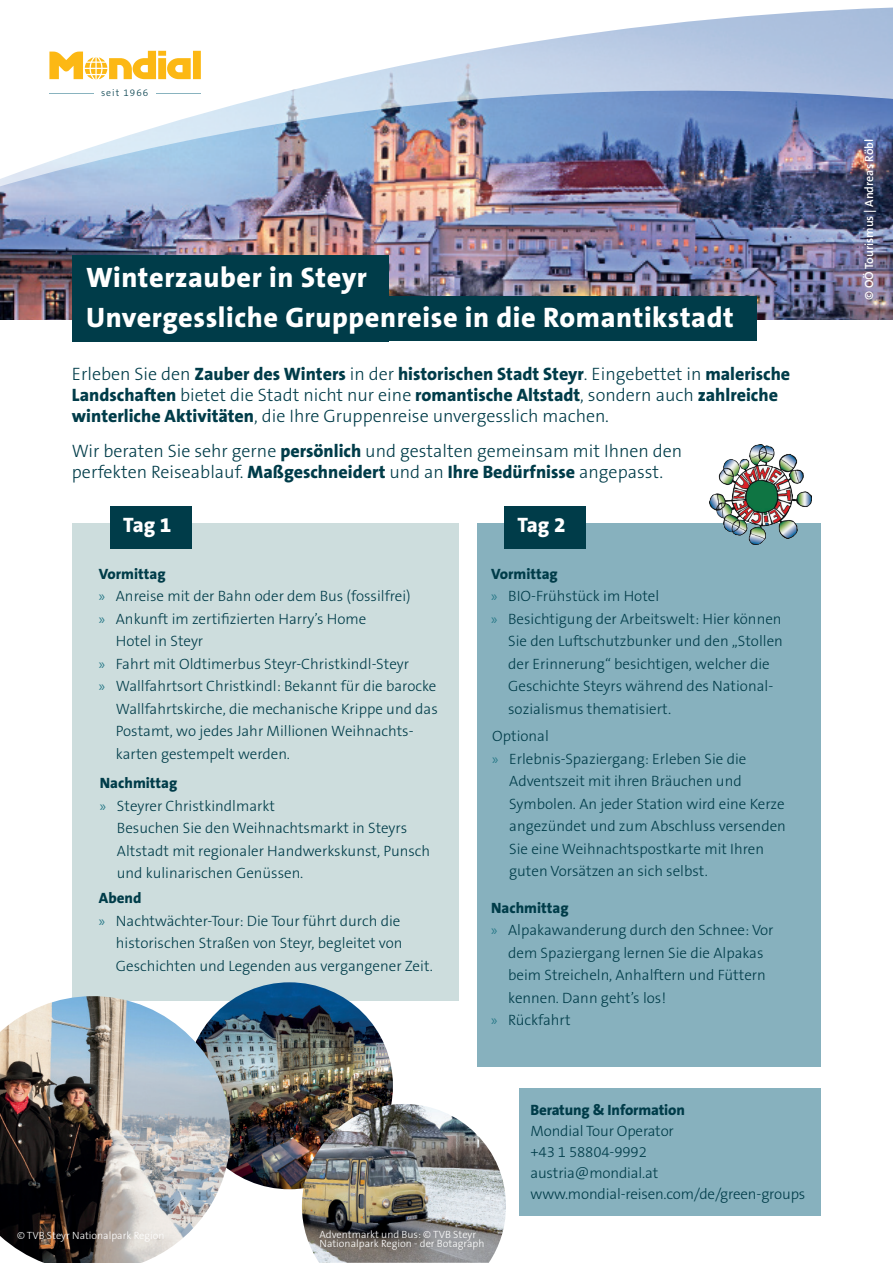
<style>
.page{position:relative;width:893px;height:1263px;background:#fff}
.page>*{position:absolute;margin:0;border:0;box-sizing:border-box;transform-origin:0 0}
.t1{font:800 28.35px "The Sans B Plus W8";letter-spacing:.02em;color:#fff}
.t2{font:800 21px "The Sans B Plus W8";letter-spacing:-.03em;color:#fff}
.t3{font:800 18px/21px "The Sans B Plus W8";color:#003c49}
.t4{font:300 18px/21px "The Sans B Plus W3";color:#003c49}
.Aufzählungszeichen{font:300 15px/22.5px "The Sans B Plus W3";color:#003c49}
.t5{font:800 15px "The Sans B Plus W8";color:#003c49}
.t6{font:600 12px "The Sans B Plus W6";color:#fff}
.t7{font:300 10.5px "The Sans B Plus W3";color:#fff}
.t8{font:300 9.9px "The Sans B3";letter-spacing:.1em;color:#003c49}
.s1{font-family:"The Sans B Plus W3";font-weight:300}
.s2{font-family:"The Sans B Plus W8";font-weight:800}
.s3{font-family:"Myriad Pro";font-weight:400;color:#297a89}
</style>
<div class="page">
<img style="left:0;top:290px;width:893px;height:30px">
<img style="left:0;top:7px;width:893px;height:283px">
<div style="left:477px;top:523px;width:344px;height:543px;background:#87b1be"></div>
<div style="left:72px;top:523px;width:387px;height:477px;background:#cddddd"></div>
<div style="left:72px;top:255px;width:316px;height:86px;background:#003c49"></div>
<div style="left:72px;top:297px;width:685px;height:44px;background:#003c49"></div>
<img style="left:186px;top:982px;width:207px;height:207px;border-radius:103px">
<div style="left:111px;top:506px;width:81px;height:43px;background:#003c49"></div>
<div style="left:505px;top:506px;width:81px;height:43px;background:#003c49"></div>
<svg style="left:49px;top:51px;width:152px;height:29px"></svg>
<hr style="left:156px;top:93px;width:45px;height:1px;background:#89b3bf">
<hr style="left:49px;top:93px;width:45px;height:1px;background:#89b3bf">
<div style="left:519px;top:1089px;width:301px;height:127px;background:#87b1be"></div>
<img style="left:0;top:996px;width:230px;height:267px">
<img style="left:710px;top:445px;width:101px;height:99px">
<img style="left:302px;top:1104px;width:204px;height:159px">
<p class="t8" style="left:101px;top:88px;width:49px">seit 1966</p>
<p class="t1" style="left:86px;top:259px;width:282px">Winterzauber in Steyr</p>
<p class="t1" style="left:86px;top:299px;width:649px">Unvergessliche Gruppenreise in die Romantikstadt</p>
<p class="t3" style="left:72px;top:364px;width:720px"><span class="s1">Erleben Sie den</span> Zauber des Winters <span class="s1">in der</span> historischen Stadt Steyr<span class="s1">. Eingebettet in</span> malerische<br>Landschaften <span class="s1">bietet die Stadt nicht nur eine</span> romantische Altstadt<span class="s1">, sondern auch</span> zahlreiche winterliche Aktivitäten<span class="s1">, die Ihre Gruppenreise unvergesslich machen.</span></p>
<p class="t4" style="left:72px;top:441px;width:612px">Wir beraten Sie sehr gerne <span class="s2">persönlich</span> und gestalten gemeinsam mit Ihnen den perfekten Reiseablauf. <span class="s2">Maßgeschneidert</span> und an <span class="s2">Ihre Bedürfnisse</span> angepasst.</p>
<p class="t2" style="left:123px;top:511px;width:50px">Tag 1</p>
<p class="t2" style="left:517px;top:511px;width:50px">Tag 2</p>
<p class="t5" style="left:99px;top:564px;width:68px">Vormittag</p>
<p class="Aufzählungszeichen" style="left:99px;top:585px;width:313px"><span class="s3">»</span> Anreise mit der Bahn oder dem Bus (fossilfrei)</p>
<p class="Aufzählungszeichen" style="left:116px;top:608px;width:252px;text-indent:-17px"><span class="s3">»</span> Ankunft im zertifizierten Harry’s Home<br>Hotel in Steyr</p>
<p class="Aufzählungszeichen" style="left:99px;top:653px;width:312px"><span class="s3">»</span> Fahrt mit Oldtimerbus Steyr-Christkindl-Steyr</p>
<p class="Aufzählungszeichen" style="left:116px;top:675px;width:323px;text-indent:-17px"><span class="s3">»</span> Wallfahrtsort Christkindl: Bekannt für die barocke Wallfahrtskirche, die mechanische Krippe und das Postamt, wo jedes Jahr Millionen Weihnachts&shy;karten gestempelt werden.</p>
<p class="t5" style="left:100px;top:773px;width:79px">Nachmittag</p>
<p class="Aufzählungszeichen" style="left:117px;top:794px;width:315px;text-indent:-17px"><span class="s3">»</span> Steyrer Christkindlmarkt<br>Besuchen Sie den Weihnachtsmarkt in Steyrs Altstadt mit regionaler Handwerkskunst, Punsch und kulinarischen Genüssen.</p>
<p class="t5" style="left:99px;top:888px;width:44px">Abend</p>
<p class="Aufzählungszeichen" style="left:116px;top:909px;width:318px;text-indent:-17px"><span class="s3">»</span> Nachtwächter-Tour: Die Tour führt durch die historischen Straßen von Steyr, begleitet von<br>Geschichten und Legenden aus vergangener Zeit.</p>
<p class="t5" style="left:491px;top:564px;width:68px">Vormittag</p>
<p class="Aufzählungszeichen" style="left:491px;top:585px;width:170px"><span class="s3">»</span> BIO-Frühstück im Hotel</p>
<p class="Aufzählungszeichen" style="left:508px;top:608px;width:276px;text-indent:-17px"><span class="s3">»</span> Besichtigung der Arbeitswelt: Hier können Sie den Luftschutzbunker und den „Stollen der Erinnerung“ besichtigen, welcher die Geschichte Steyrs während des National&shy;sozialismus thematisiert.</p>
<p class="Aufzählungszeichen" style="left:492px;top:725px;width:58px">Optional</p>
<p class="Aufzählungszeichen" style="left:509px;top:748px;width:278px;text-indent:-17px"><span class="s3">»</span> Erlebnis-Spaziergang: Erleben Sie die Adventszeit mit ihren Bräuchen und Symbolen. An jeder Station wird eine Kerze angezündet und zum Abschluss versenden Sie eine Weihnachtspostkarte mit Ihren guten Vorsätzen an sich selbst.</p>
<p class="t5" style="left:491px;top:898px;width:79px">Nachmittag</p>
<p class="Aufzählungszeichen" style="left:508px;top:919px;width:267px;text-indent:-17px"><span class="s3">»</span> Alpakawanderung durch den Schnee: Vor dem Spaziergang lernen Sie die Alpakas beim Streicheln, Anhalftern und Füttern kennen. Dann geht’s los!</p>
<p class="Aufzählungszeichen" style="left:491px;top:1009px;width:81px"><span class="s3">»</span> Rückfahrt</p>
<p class="t5" style="left:530px;top:1100px;width:156px">Beratung &amp; Information</p>
<p class="Aufzählungszeichen" style="left:530px;top:1120px;width:145px">Mondial Tour Operator</p>
<p class="Aufzählungszeichen" style="left:530px;top:1141px;width:118px">+43 1 58804-9992</p>
<p class="Aufzählungszeichen" style="left:530px;top:1162px;width:129px">austria@mondial.at</p>
<p class="Aufzählungszeichen" style="left:530px;top:1183px;width:276px">www.mondial-reisen.com/de/green-groups</p>
<p class="t7" style="left:17px;top:1229px;width:149px">© TVB Steyr Nationalpark Region</p>
<p class="t7" style="left:320px;top:1227px;width:158px">Adventmarkt und Bus: © TVB Steyr</p>
<p class="t7" style="left:320px;top:1236px;width:166px">Nationalpark Region - der Botagraph</p>
<p class="t6" style="left:861px;top:300px;width:163px;rotate:-90deg">© OÖ Tourismus | Andreas Röbl</p>
</div>
